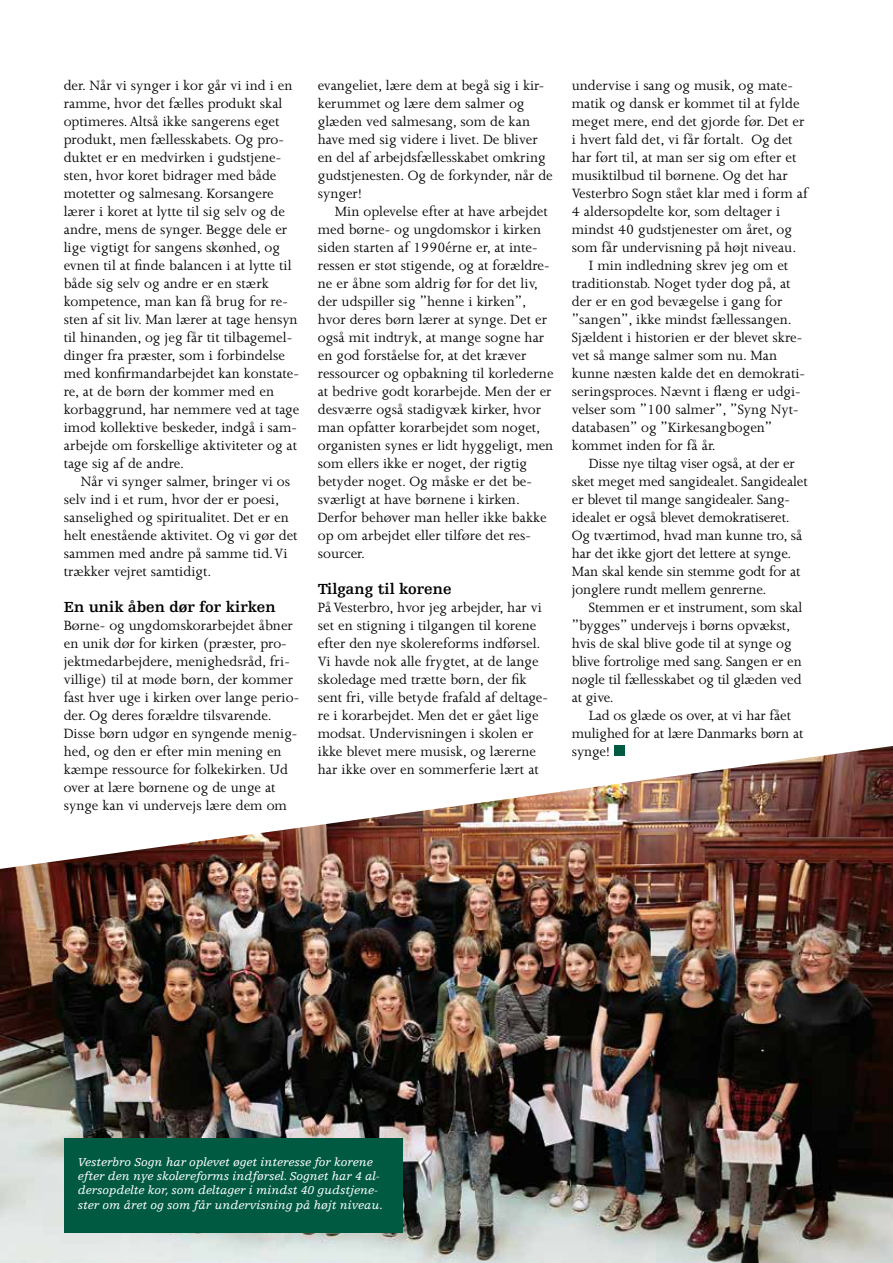
<style>
.page{position:relative;width:893px;height:1263px;background:#fff}
.page>*{position:absolute;margin:0;border:0;box-sizing:border-box;transform-origin:0 0}
.t1{font:15.45px/18px "Joanna";color:#000}
.t2{font:700 15.45px "Egyptienne F";color:#000}
.t3{font:italic 12px/14.2px "Egyptienne F";color:#fff}
</style>
<div class="page">
<img style="left:0;top:746px;width:893px;height:517px">
<div style="left:614px;top:746px;width:10px;height:10px;background:#005941"></div>
<div style="left:64px;top:1138px;width:339px;height:95px;background:#005941"></div>
<p class="t1" style="left:64px;top:76px;width:237px">der. Når vi synger i kor går vi ind i en ramme, hvor det fælles produkt skal optimeres. Altså ikke sangerens eget produkt, men fællesskabets. Og pro&shy;duktet er en medvirken i gudstjene&shy;sten, hvor koret bidrager med både motetter og salmesang. Korsangere lærer i koret at lytte til sig selv og de andre, mens de synger. Begge dele er lige vigtigt for sangens skønhed, og evnen til at finde balancen i at lytte til både sig selv og andre er en stærk kompetence, man kan få brug for re&shy;sten af sit liv. Man lærer at tage hensyn til hinanden, og jeg får tit tilbagemel&shy;dinger fra præster, som i forbindelse med konfirmandarbejdet kan konstate&shy;re, at de børn der kommer med en korbaggrund, har nemmere ved at tage imod kollektive beskeder, indgå i sam&shy;arbejde om forskellige aktiviteter og at tage sig af de andre.</p>
<p class="t1" style="left:64px;top:472px;width:235px;text-indent:17px">Når vi synger salmer, bringer vi os selv ind i et rum, hvor der er poesi, sanselighed og spiritualitet. Det er en helt enestående aktivitet. Og vi gør det sammen med andre på samme tid. Vi trækker vejret samtidigt.</p>
<p class="t2" style="left:64px;top:598px;width:213px">En unik åben dør for kirken</p>
<p class="t1" style="left:64px;top:616px;width:237px">Børne- og ungdomskorarbejdet åbner en unik dør for kirken (præster, pro&shy;jektmedarbejdere, menighedsråd, fri&shy;villige) til at møde børn, der kommer fast hver uge i kirken over lange perio&shy;der. Og deres forældre tilsvarende.<br>Disse børn udgør en syngende menig&shy;hed, og den er efter min mening en kæmpe ressource for folkekirken. Ud over at lære børnene og de unge at synge kan vi undervejs lære dem om</p>
<p class="t1" style="left:318px;top:76px;width:236px">evangeliet, lære dem at begå sig i kir&shy;kerummet og lære dem salmer og glæden ved salmesang, som de kan have med sig videre i livet. De bliver en del af arbejdsfællesskabet omkring gudstjenesten. Og de forkynder, når de synger!</p>
<p class="t1" style="left:318px;top:202px;width:237px;text-indent:17px">Min oplevelse efter at have arbejdet med børne- og ungdomskor i kirken siden starten af 1990érne er, at inte&shy;ressen er støt stigende, og at forældre&shy;ne er åbne som aldrig før for det liv, der udspiller sig ”henne i kirken”, hvor deres børn lærer at synge. Det er også mit indtryk, at mange sogne har en god forståelse for, at det kræver ressourcer og opbakning til korlederne at bedrive godt korarbejde. Men der er desværre også stadigvæk kirker, hvor man opfatter korarbejdet som noget, organisten synes er lidt hyggeligt, men som ellers ikke er noget, der rigtig betyder noget. Og måske er det be&shy;sværligt at have børnene i kirken.<br>Derfor behøver man heller ikke bakke op om arbejdet eller tilføre det res&shy;sourcer.</p>
<p class="t2" style="left:318px;top:580px;width:135px">Tilgang til korene</p>
<p class="t1" style="left:318px;top:598px;width:232px">På Vesterbro, hvor jeg arbejder, har vi set en stigning i tilgangen til korene efter den nye skolereforms indførsel.<br>Vi havde nok alle frygtet, at de lange skoledage med trætte børn, der fik sent fri, ville betyde frafald af deltage&shy;re i korarbejdet. Men det er gået lige modsat. Undervisningen i skolen er ikke blevet mere musisk, og lærerne har ikke over en sommerferie lært at</p>
<p class="t1" style="left:572px;top:76px;width:223px">undervise i sang og musik, og mate-</p>
<p class="t1" style="left:572px;top:94px;width:229px">matik og dansk er kommet til at fylde</p>
<p class="t1" style="left:572px;top:112px;width:234px">meget mere, end det gjorde før. Det er</p>
<p class="t1" style="left:572px;top:130px;width:222px">i hvert fald det, vi får fortalt. Og det</p>
<p class="t1" style="left:572px;top:148px;width:226px">har ført til, at man ser sig om efter et</p>
<p class="t1" style="left:572px;top:166px;width:217px">musiktilbud til børnene. Og det har</p>
<p class="t1" style="left:572px;top:184px;width:237px">Vesterbro Sogn stået klar med i form af</p>
<p class="t1" style="left:572px;top:202px;width:210px">4 aldersopdelte kor, som deltager i</p>
<p class="t1" style="left:572px;top:220px;width:221px">mindst 40 gudstjenester om året, og</p>
<p class="t1" style="left:572px;top:238px;width:226px">som får undervisning på højt niveau.</p>
<p class="t1" style="left:589px;top:256px;width:201px">I min indledning skrev jeg om et</p>
<p class="t1" style="left:572px;top:274px;width:220px">traditionstab. Noget tyder dog på, at</p>
<p class="t1" style="left:572px;top:292px;width:212px">der er en god bevægelse i gang for</p>
<p class="t1" style="left:572px;top:310px;width:221px">”sangen”, ikke mindst fællessangen.</p>
<p class="t1" style="left:572px;top:328px;width:232px">Sjældent i historien er der blevet skre-</p>
<p class="t1" style="left:572px;top:346px;width:207px">vet så mange salmer som nu. Man</p>
<p class="t1" style="left:572px;top:364px;width:235px">kunne næsten kalde det en demokrati-</p>
<p class="t1" style="left:572px;top:382px;width:230px">seringsproces. Nævnt i flæng er udgi-</p>
<p class="t1" style="left:572px;top:400px;width:228px">velser som ”100 salmer”, ”Syng Nyt-</p>
<p class="t1" style="left:572px;top:418px;width:202px">databasen” og ”Kirkesangbogen”</p>
<p class="t1" style="left:572px;top:436px;width:145px">kommet inden for få år.</p>
<p class="t1" style="left:589px;top:454px;width:207px">Disse nye tiltag viser også, at der er</p>
<p class="t1" style="left:572px;top:472px;width:237px">sket meget med sangidealet. Sangidealet</p>
<p class="t1" style="left:572px;top:490px;width:218px">er blevet til mange sangidealer. Sang-</p>
<p class="t1" style="left:572px;top:508px;width:219px">idealet er også blevet demokratiseret.</p>
<p class="t1" style="left:572px;top:526px;width:232px">Og tværtimod, hvad man kunne tro, så</p>
<p class="t1" style="left:572px;top:544px;width:221px">har det ikke gjort det lettere at synge.</p>
<p class="t1" style="left:572px;top:562px;width:230px">Man skal kende sin stemme godt for at</p>
<p class="t1" style="left:572px;top:580px;width:196px">jonglere rundt mellem genrerne.</p>
<p class="t1" style="left:589px;top:598px;width:215px">Stemmen er et instrument, som skal</p>
<p class="t1" style="left:572px;top:616px;width:220px">”bygges” undervejs i børns opvækst,</p>
<p class="t1" style="left:572px;top:634px;width:221px">hvis de skal blive gode til at synge og</p>
<p class="t1" style="left:572px;top:652px;width:231px">blive fortrolige med sang. Sangen er en</p>
<p class="t1" style="left:572px;top:670px;width:231px">nøgle til fællesskabet og til glæden ved</p>
<p class="t1" style="left:572px;top:688px;width:43px">at give.</p>
<p class="t1" style="left:589px;top:706px;width:204px">Lad os glæde os over, at vi har fået</p>
<p class="t1" style="left:572px;top:724px;width:233px">mulighed for at lære Danmarks børn at</p>
<p class="t1" style="left:572px;top:742px;width:40px">synge!</p>
<p class="t3" style="left:78px;top:1155px;width:306px">Vesterbro Sogn har oplevet øget interesse for korene efter den nye skolereforms indførsel. Sognet har 4 al&shy;dersopdelte kor, som deltager i mindst 40 gudstjene&shy;ster om året og som får undervisning på højt niveau.</p>
</div>
